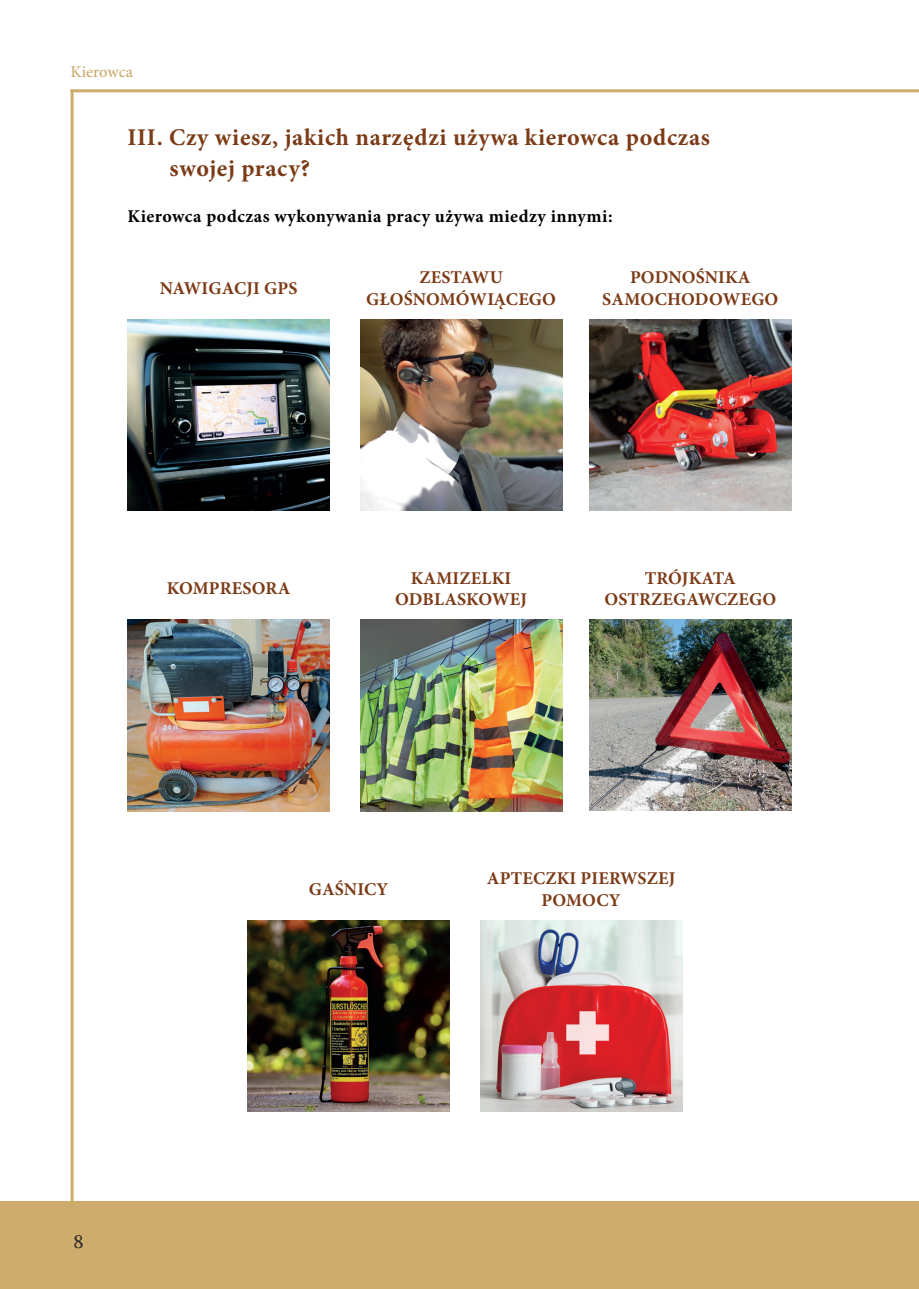
<style>
.page{position:relative;width:919px;height:1289px;background:#fff}
.page>*{position:absolute;margin:0;border:0;box-sizing:border-box;transform-origin:0 0}
.t1{font:700 24px/31.2px "Minion Pro";letter-spacing:.025em;color:#7c3b17}
.t2{font:700 18px/21.6px "Minion Pro";letter-spacing:.01em;color:#7c3b17;text-align:center}
.t3{font:700 18px "Minion Pro";letter-spacing:.025em;color:#000001}
.t4{font:18px "Lora";color:#231f20}
.t5{font:500 16.5px "Minion Pro";letter-spacing:-.005em;color:#cdac6d}
</style>
<div class="page">
<div style="left:0;top:1201px;width:918px;height:87px;background:#cdac6d"></div>
<hr style="left:71px;top:89px;width:3px;height:1114px;background:#cdac6d">
<hr style="left:71px;top:89px;width:847px;height:3px;background:#cdac6d">
<img style="left:128px;top:319px;width:202px;height:191px">
<img style="left:360px;top:319px;width:202px;height:191px">
<img style="left:589px;top:319px;width:202px;height:191px">
<img style="left:128px;top:619px;width:202px;height:192px">
<img style="left:360px;top:619px;width:202px;height:192px">
<img style="left:589px;top:619px;width:202px;height:191px">
<img style="left:248px;top:920px;width:201px;height:191px">
<img style="left:480px;top:920px;width:202px;height:191px">
<p class="t5" style="left:71px;top:61px;width:64px">Kierowca</p>
<h1 class="t1" style="left:170px;top:121px;width:542px;text-indent:-42px">III. Czy wiesz, jakich narzędzi używa kierowca podczas swojej pracy?</h1>
<p class="t3" style="left:128px;top:204px;width:486px">Kierowca podczas wykonywania pracy używa miedzy innymi:</p>
<p class="t2" style="left:160px;top:277px;width:139px">NAWIGACJI GPS</p>
<p class="t2" style="left:366px;top:266px;width:191px">ZESTAWU<br>GŁOŚNOMÓWIĄCEGO</p>
<p class="t2" style="left:602px;top:266px;width:178px">PODNOŚNIKA<br>SAMOCHODOWEGO</p>
<p class="t2" style="left:167px;top:577px;width:125px">KOMPRESORA</p>
<p class="t2" style="left:395px;top:567px;width:134px">KAMIZELKI<br>ODBLASKOWEJ</p>
<p class="t2" style="left:604px;top:567px;width:173px">TRÓJKATA<br>OSTRZEGAWCZEGO</p>
<p class="t4" style="left:74px;top:1227px;width:12px">8</p>
<p class="t2" style="left:309px;top:878px;width:81px">GAŚNICY</p>
<p class="t2" style="left:487px;top:867px;width:190px">APTECZKI PIERWSZEJ<br>POMOCY</p>
</div>
